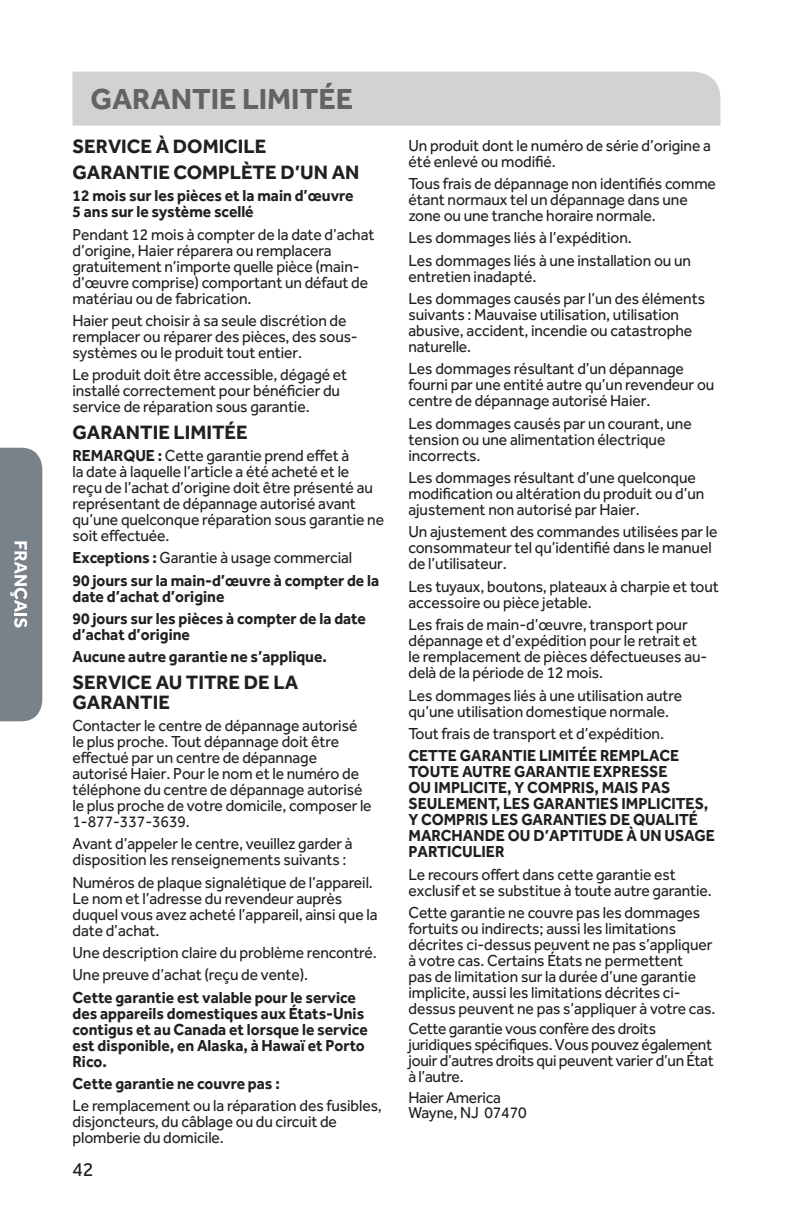
<style>
.page{position:relative;width:792px;height:1224px;background:#fff}
.page>*{position:absolute;margin:0;border:0;box-sizing:border-box;transform-origin:0 0}
.t1{font:700 30px "Effra";color:#636366}
.t2{font:700 20px/26.4px "Effra";color:#231f20}
.t3{font:20px "Effra";color:#231f20}
.t4{font:16.4px/16px "Effra";letter-spacing:-.005em;color:#231f20;scale:.95 1}
.t5{font:700 16.4px/16px "Effra";color:#231f20;scale:.95 1}
.s1{font-weight:700}
.s2{font-weight:400}
</style>
<div class="page">
<svg style="left:0;top:448px;width:42px;height:273px;background:#818890"></svg>
<div style="left:72px;top:72px;width:648px;height:54px;background:#d1d2d4"></div>
<h1 class="t1" style="left:90px;top:81px;width:264px">GARANTIE LIMITÉE</h1>
<p class="t2" style="left:72px;top:132px;width:289px">SERVICE À DOMICILE<br>GARANTIE COMPLÈTE D’UN AN</p>
<p class="t5" style="left:72px;top:187px;width:297px">12 mois sur les pièces et la main d’œuvre<br>5 ans sur le système scellé</p>
<p class="t4" style="left:72px;top:226px;width:319px">Pendant 12 mois à compter de la date d’achat d’origine, Haier réparera ou remplacera gratuitement n’importe quelle pièce (main&shy;d’œuvre comprise) comportant un défaut de matériau ou de fabrication.</p>
<p class="t4" style="left:72px;top:312px;width:302px">Haier peut choisir à sa seule discrétion de remplacer ou réparer des pièces, des sous&shy;systèmes ou le produit tout entier.</p>
<p class="t4" style="left:72px;top:367px;width:291px">Le produit doit être accessible, dégagé et installé correctement pour bénéficier du service de réparation sous garantie.</p>
<p class="t2" style="left:72px;top:418px;width:177px">GARANTIE LIMITÉE</p>
<p class="t4" style="left:72px;top:447px;width:330px"><span class="s1">REMARQUE :</span> Cette garantie prend effet à<br>la date à laquelle l’article a été acheté et le<br>reçu de l’achat d’origine doit être présenté au représentant de dépannage autorisé avant qu’une quelconque réparation sous garantie ne soit effectuée.</p>
<p class="t5" style="left:72px;top:546px;width:324px;line-height:22.4px">Exceptions : <span class="s2">Garantie à usage commercial<br></span>90 jours sur la main-d’œuvre à compter de la</p>
<p class="t5" style="left:72px;top:585px;width:310px;line-height:22.4px">date d’achat d’origine<br>90 jours sur les pièces à compter de la date</p>
<p class="t5" style="left:72px;top:623px;width:269px;line-height:22.4px">d’achat d’origine<br>Aucune autre garantie ne s’applique.</p>
<p class="t2" style="left:72px;top:671px;width:227px;line-height:20px">SERVICE AU TITRE DE LA<br>GARANTIE</p>
<p class="t4" style="left:72px;top:717px;width:317px">Contacter le centre de dépannage autorisé le plus proche. Tout dépannage doit être effectué par un centre de dépannage autorisé Haier. Pour le nom et le numéro de téléphone du centre de dépannage autorisé le plus proche de votre domicile, composer le 1‑877‑337‑3639.</p>
<p class="t4" style="left:72px;top:836px;width:297px">Avant d’appeler le centre, veuillez garder à disposition les renseignements suivants :</p>
<p class="t4" style="left:72px;top:874px;width:323px">Numéros de plaque signalétique de l’appareil.<br>Le nom et l’adresse du revendeur auprès duquel vous avez acheté l’appareil, ainsi que la date d’achat.</p>
<p class="t4" style="left:72px;top:941px;width:322px;line-height:22.4px">Une description claire du problème rencontré.<br>Une preuve d’achat (reçu de vente).</p>
<p class="t5" style="left:72px;top:989px;width:312px">Cette garantie est valable pour le service des appareils domestiques aux États-Unis contigus et au Canada et lorsque le service est disponible, en Alaska, à Hawaï et Porto Rico.</p>
<p class="t5" style="left:72px;top:1075px;width:220px">Cette garantie ne couvre pas :</p>
<p class="t4" style="left:72px;top:1098px;width:327px">Le remplacement ou la réparation des fusibles, disjoncteurs, du câblage ou du circuit de plomberie du domicile.</p>
<p class="t3" style="left:72px;top:1157px;width:23px">42</p>
<p class="t4" style="left:408px;top:137px;width:320px">Un produit dont le numéro de série d’origine a été enlevé ou modifié.</p>
<p class="t4" style="left:408px;top:175px;width:325px">Tous frais de dépannage non identifiés comme étant normaux tel un dépannage dans une zone ou une tranche horaire normale.</p>
<p class="t4" style="left:408px;top:226px;width:299px;line-height:22.4px">Les dommages liés à l’expédition.<br>Les dommages liés à une installation ou un</p>
<p class="t4" style="left:408px;top:265px;width:314px;line-height:22.4px">entretien inadapté.<br>Les dommages causés par l’un des éléments</p>
<p class="t4" style="left:408px;top:306px;width:300px">suivants : Mauvaise utilisation, utilisation abusive, accident, incendie ou catastrophe naturelle.</p>
<p class="t4" style="left:408px;top:361px;width:324px">Les dommages résultant d’un dépannage fourni par une entité autre qu’un revendeur ou centre de dépannage autorisé Haier.</p>
<p class="t4" style="left:408px;top:415px;width:300px">Les dommages causés par un courant, une tension ou une alimentation électrique incorrects.</p>
<p class="t4" style="left:408px;top:469px;width:313px">Les dommages résultant d’une quelconque modification ou altération du produit ou d’un ajustement non autorisé par Haier.</p>
<p class="t4" style="left:408px;top:524px;width:327px">Un ajustement des commandes utilisées par le consommateur tel qu’identifié dans le manuel de l’utilisateur.</p>
<p class="t4" style="left:408px;top:578px;width:328px">Les tuyaux, boutons, plateaux à charpie et tout accessoire ou pièce jetable.</p>
<p class="t4" style="left:408px;top:616px;width:316px">Les frais de main-d’œuvre, transport pour dépannage et d’expédition pour le retrait et le remplacement de pièces défectueuses au&shy;delà de la période de 12 mois.</p>
<p class="t4" style="left:408px;top:687px;width:290px">Les dommages liés à une utilisation autre qu’une utilisation domestique normale.</p>
<p class="t4" style="left:408px;top:725px;width:271px">Tout frais de transport et d’expédition.</p>
<p class="t5" style="left:408px;top:747px;width:324px">CETTE GARANTIE LIMITÉE REMPLACE<br>TOUTE AUTRE GARANTIE EXPRESSE<br>OU IMPLICITE, Y COMPRIS, MAIS PAS<br>SEULEMENT, LES GARANTIES IMPLICITES,<br>Y COMPRIS LES GARANTIES DE QUALITÉ<br>MARCHANDE OU D’APTITUDE À UN USAGE<br>PARTICULIER</p>
<p class="t4" style="left:408px;top:866px;width:321px">Le recours offert dans cette garantie est exclusif et se substitue à toute autre garantie.</p>
<p class="t4" style="left:408px;top:904px;width:325px">Cette garantie ne couvre pas les dommages fortuits ou indirects; aussi les limitations décrites ci-dessus peuvent ne pas s’appliquer à votre cas. Certains États ne permettent<br>pas de limitation sur la durée d’une garantie implicite, aussi les limitations décrites ci&shy;dessus peuvent ne pas s’appliquer à votre cas.</p>
<p class="t4" style="left:408px;top:1021px;width:323px">Cette garantie vous confère des droits juridiques spécifiques. Vous pouvez également jouir d’autres droits qui peuvent varier d’un État à l’autre.</p>
<p class="t4" style="left:408px;top:1089px;width:126px">Haier America<br>Wayne, NJ 07470</p>
</div>
